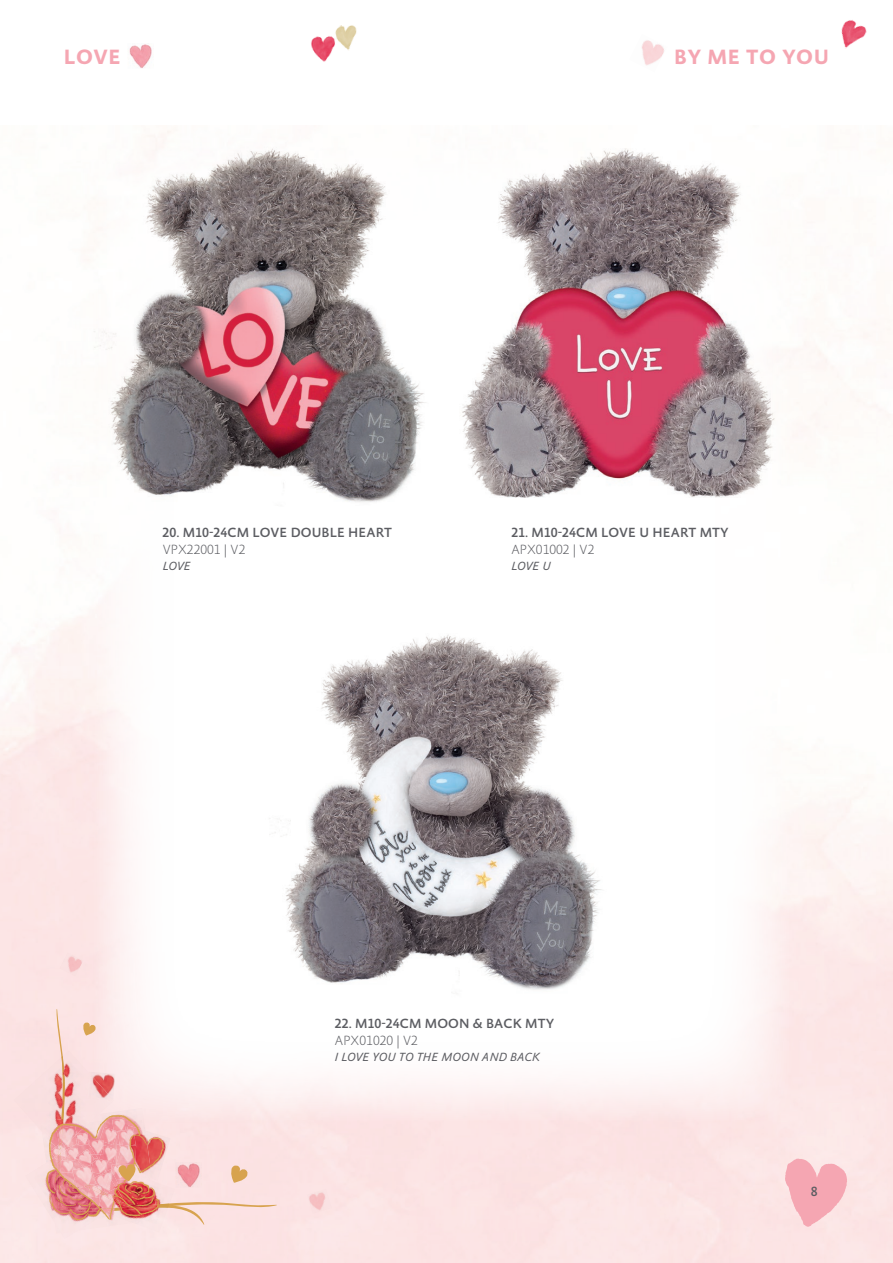
<style>
.page{position:relative;width:893px;height:1263px;background:#fff}
.page>*{position:absolute;margin:0;border:0;box-sizing:border-box;transform-origin:0 0}
.t1{font:700 21px "Absara Sans OT";letter-spacing:.03em;color:#f5a6b2}
.t2{font:500 13.5px "Absara Sans OT";letter-spacing:.01em;color:#5c5d62}
.t3{font:100 13.5px "Absara Sans OT";color:#5c5d62}
.t4{font:italic 12px "Absara Sans OT";letter-spacing:.01em;color:#5c5d62}
</style>
<div class="page">
<img style="left:60px;top:952px;width:23px;height:24px">
<img style="left:307px;top:1189px;width:25px;height:25px">
<img style="left:11px;top:983px;width:181px;height:269px">
<svg style="left:55px;top:1009px;width:222px;height:224px"></svg>
<svg style="left:785px;top:1158px;width:62px;height:69px;background:#f7bcc3"></svg>
<img style="left:642px;top:40px;width:22px;height:26px">
<img style="left:129px;top:44px;width:23px;height:24px">
<img style="left:335px;top:25px;width:22px;height:25px">
<img style="left:841px;top:20px;width:26px;height:29px">
<img style="left:311px;top:32px;width:31px;height:30px">
<img style="left:94px;top:140px;width:332px;height:362px">
<img style="left:269px;top:635px;width:333px;height:355px">
<img style="left:462px;top:149px;width:329px;height:349px">
<h1 class="t1" style="left:64px;top:46px;width:58px">LOVE</h1>
<h1 class="t1" style="left:674px;top:46px;width:157px">BY ME TO YOU</h1>
<p class="t2" style="left:163px;top:526px;width:231px">20. M10-24CM LOVE DOUBLE HEART</p>
<p class="t3" style="left:163px;top:542px;width:84px">VPX22001 | V2</p>
<p class="t4" style="left:163px;top:560px;width:30px">LOVE</p>
<p class="t2" style="left:511px;top:526px;width:219px">21. M10-24CM LOVE U HEART MTY</p>
<p class="t3" style="left:511px;top:542px;width:85px">APX01002 | V2</p>
<p class="t4" style="left:511px;top:560px;width:41px">LOVE U</p>
<p class="t2" style="left:335px;top:1017px;width:221px">22. M10-24CM MOON &amp; BACK MTY</p>
<p class="t3" style="left:335px;top:1033px;width:85px">APX01020 | V2</p>
<p class="t4" style="left:335px;top:1051px;width:206px">I LOVE YOU TO THE MOON AND BACK</p>
<p class="t2" style="left:811px;top:1184px;width:8px">8</p>
</div>
